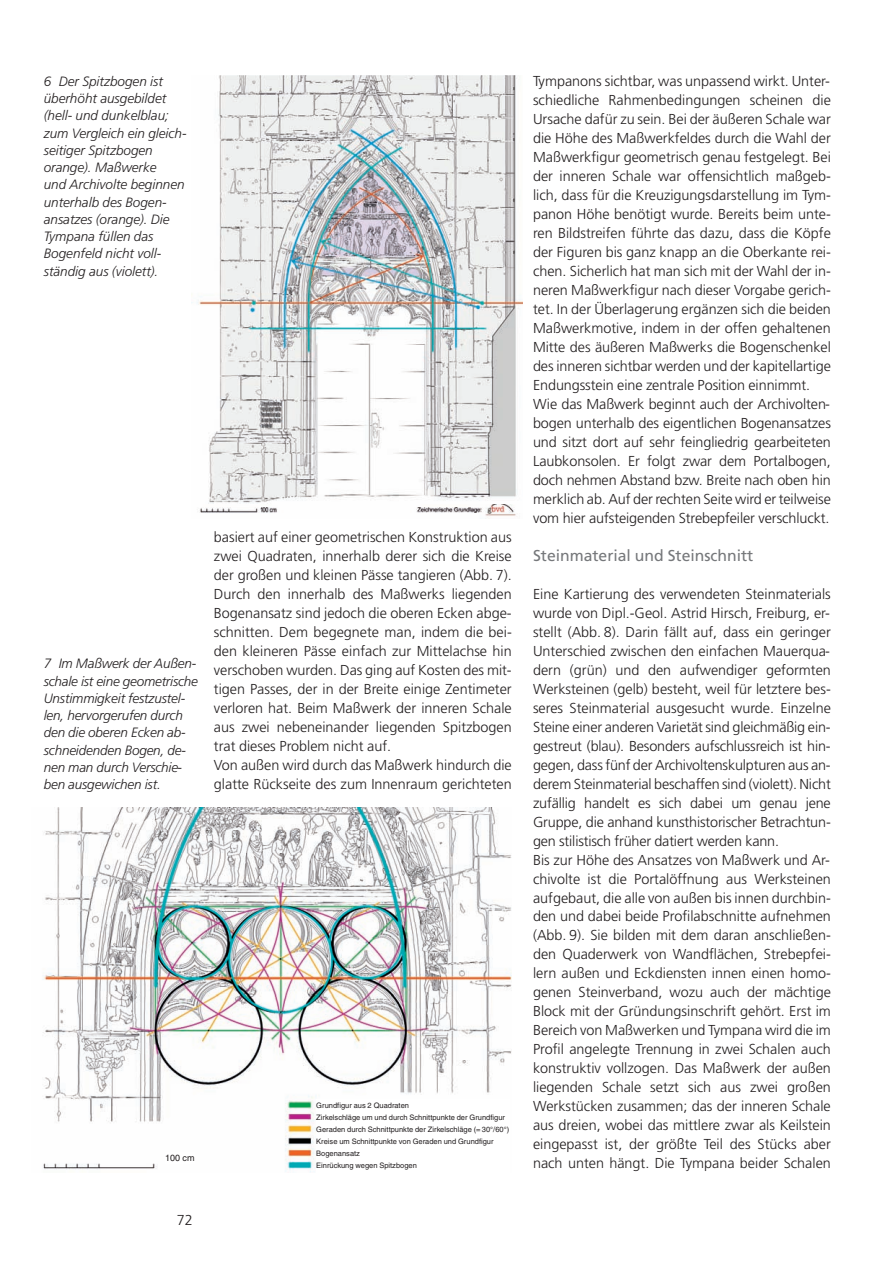
<style>
.page{position:relative;width:894px;height:1264px;background:#fff}
.page>*{position:absolute;margin:0;border:0;box-sizing:border-box;transform-origin:0 0}
.t1{font:15.75px "Frutiger";color:#76787b}
.t2{font:300 14.4px/19px "Frutiger";color:#231f20}
.t3{font:italic 300 13.5px/17.2px "Frutiger";color:#231f20}
.t4{font:9px "Helvetica";color:#231f20}
.t5{font:7.5px/12px "Helvetica";color:#231f20}
</style>
<div class="page">
<img style="left:200px;top:504px;width:316px;height:12px">
<img style="left:192px;top:75px;width:330px;height:429px">
<img style="left:43px;top:808px;width:468px;height:364px">
<div style="left:316px;top:1099px;width:193px;height:74px;background:#fff"></div>
<div style="left:165px;top:1153px;width:30px;height:11px;background:#fff"></div>
<p class="t3" style="left:44px;top:73px;width:144px">6 Der Spitzbogen ist überhöht ausgebildet (hell- und dunkelblau; zum Vergleich ein gleich&shy;seitiger Spitzbogen orange). Maßwerke<br>und Archivolte beginnen unterhalb des Bogen - ansatzes (orange). Die<br>Tympana füllen das<br>Bogenfeld nicht voll - ständig aus (violett).</p>
<p class="t3" style="left:44px;top:656px;width:156px">7 Im Maßwerk der Außen&shy;schale ist eine geome trische<br>Unstimmigkeit fest zustel&shy;len, hervorgerufen durch den die oberen Ecken ab&shy;schneidenden Bogen, de&shy;nen man durch Verschie&shy;ben ausgewichen ist.</p>
<p class="t2" style="left:214px;top:528px;width:299px">basiert auf einer geometrischen Konstruktion aus zwei Quadraten, innerhalb derer sich die Kreise der großen und kleinen Pässe tangieren (Abb. 7).<br>Durch den innerhalb des Maßwerks liegenden Bogenansatz sind jedoch die oberen Ecken abge&shy;schnitten. Dem begegnete man, indem die bei&shy;den kleineren Pässe einfach zur Mittelachse hin verschoben wurden. Das ging auf Kosten des mit&shy;tigen Passes, der in der Breite einige Zentimeter verloren hat. Beim Maßwerk der inneren Schale aus zwei nebeneinander liegenden Spitzbogen trat dieses Problem nicht auf.<br>Von außen wird durch das Maßwerk hindurch die glatte Rückseite des zum Innenraum gerichteten</p>
<p class="t4" style="left:165px;top:1154px;width:31px">100 cm</p>
<p class="t2" style="left:177px;top:1212px;width:17px">72</p>
<p class="t5" style="left:316px;top:1100px;width:194px">Grundfigur aus 2 Quadraten<br>Zirkelschläge um und durch Schnittpunkte der Grundfigur Geraden durch Schnittpunkte der Zirkelschläge (= 30°/60°)<br>Kreise um Schnittpunkte von Geraden und Grundfigur Bogenansatz<br>Einrückung wegen Spitzbogen</p>
<p class="t2" style="left:533px;top:73px;width:299px">Tympanons sichtbar, was unpassend wirkt. Unter&shy;schiedliche Rahmenbedingungen scheinen die Ursache dafür zu sein. Bei der äußeren Schale war die Höhe des Maßwerkfeldes durch die Wahl der Maßwerkfigur geometrisch genau festgelegt. Bei der inneren Schale war offensichtlich maßgeb&shy;lich, dass für die Kreuzigungsdarstellung im Tym&shy;panon Höhe benötigt wurde. Bereits beim unte&shy;ren Bildstreifen führte das dazu, dass die Köpfe der Figuren bis ganz knapp an die Oberkante rei&shy;chen. Sicherlich hat man sich mit der Wahl der in&shy;neren Maßwerkfigur nach dieser Vorgabe gerich&shy;tet. In der Überlagerung ergänzen sich die beiden Maßwerkmotive, indem in der offen gehaltenen Mitte des äußeren Maßwerks die Bogenschenkel des inneren sichtbar werden und der kapitellartige Endungsstein eine zentrale Position einnimmt.<br>Wie das Maßwerk beginnt auch der Archivolten&shy;bogen unterhalb des eigentlichen Bogenansatzes und sitzt dort auf sehr feingliedrig gearbeiteten Laubkonsolen. Er folgt zwar dem Portalbogen, doch nehmen Abstand bzw. Breite nach oben hin merklich ab. Auf der rechten Seite wird er teilweise vom hier aufsteigenden Strebepfeiler verschluckt.</p>
<p class="t1" style="left:533px;top:549px;width:222px">Steinmaterial und Steinschnitt</p>
<p class="t2" style="left:533px;top:585px;width:299px">Eine Kartierung des verwendeten Steinmaterials wurde von Dipl.-Geol. Astrid Hirsch, Freiburg, er&shy;stellt (Abb. 8). Darin fällt auf, dass ein geringer Unterschied zwischen den einfachen Mauerqua&shy;dern (grün) und den aufwendiger geformten Werksteinen (gelb) besteht, weil für letztere bes&shy;seres Steinmaterial ausgesucht wurde. Einzelne Steine einer anderen Varietät sind gleichmäßig ein&shy;gestreut (blau). Besonders aufschlussreich ist hin&shy;gegen, dass fünf der Archivoltenskulpturen aus an&shy;derem Steinmaterial beschaffen sind (violett). Nicht zufällig handelt es sich dabei um genau jene Gruppe, die anhand kunsthistorischer Betrachtun&shy;gen stilistisch früher datiert werden kann.<br>Bis zur Höhe des Ansatzes von Maßwerk und Ar&shy;chivolte ist die Portalöffnung aus Werksteinen aufgebaut, die alle von außen bis innen durchbin&shy;den und dabei beide Profilabschnitte aufnehmen (Abb. 9). Sie bilden mit dem daran anschließen&shy;den Quaderwerk von Wandflächen, Strebepfei&shy;lern außen und Eckdiensten innen einen homo&shy;genen Steinverband, wozu auch der mächtige Block mit der Gründungsinschrift gehört. Erst im Bereich von Maßwerken und Tympana wird die im Profil angelegte Trennung in zwei Schalen auch konstruktiv vollzogen. Das Maßwerk der außen liegenden Schale setzt sich aus zwei großen Werkstücken zusammen; das der inneren Schale aus dreien, wobei das mittlere zwar als Keilstein eingepasst ist, der größte Teil des Stücks aber nach unten hängt. Die Tympana beider Schalen</p>
</div>
